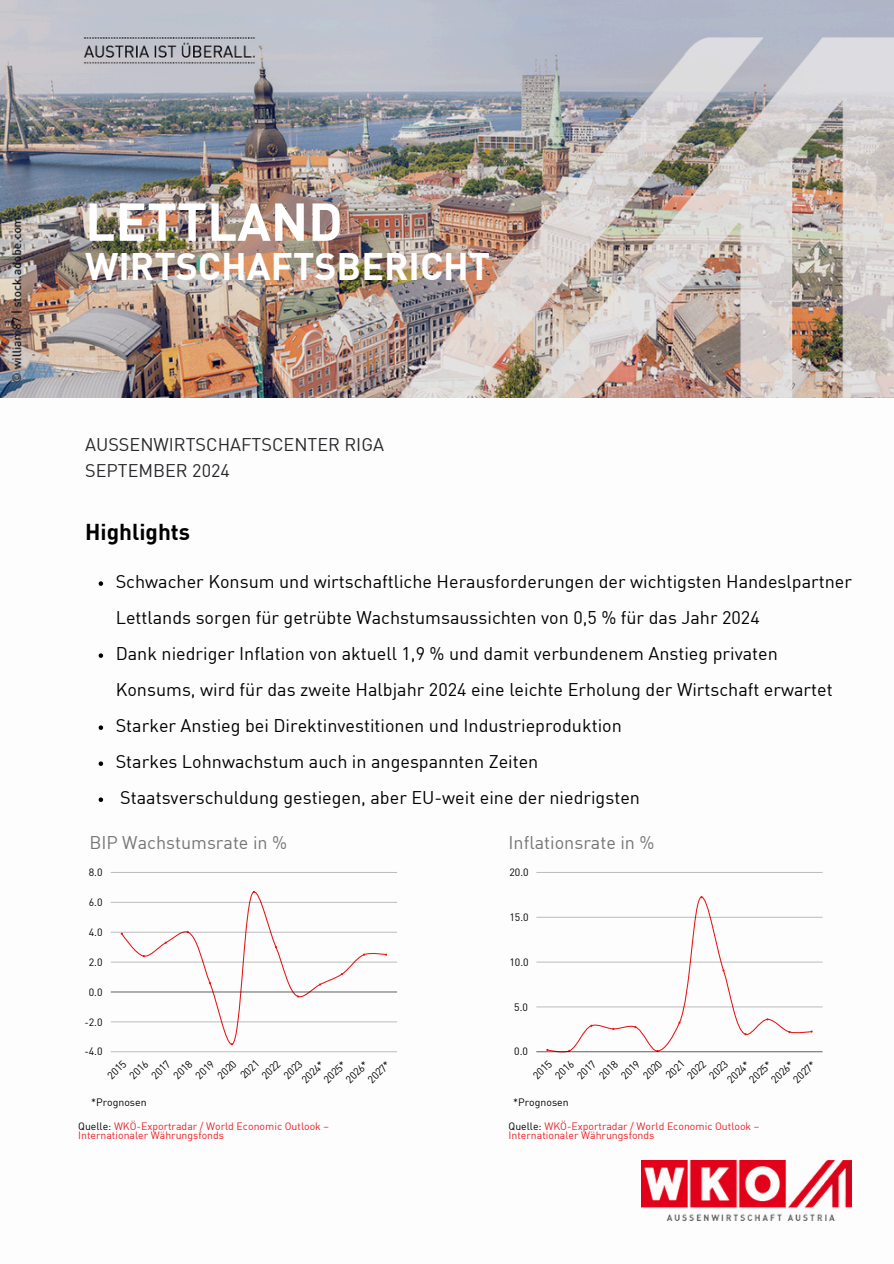
<style>
.page{position:relative;width:894px;height:1264px;background:#fff}
.page>*{position:absolute;margin:0;border:0;box-sizing:border-box;transform-origin:0 0}
.t1{font:700 52.5px "DIN Offc Pro";color:#fff}
.t2{font:700 37.5px "DIN Offc Pro";color:#fff}
.t3{font:700 22.5px "DIN Offc Pro";color:#000}
.t4{font:18px/36px "DIN Offc Pro";color:#000}
.t5{font:18px/25.8px "DIN Offc Pro";color:#28262a}
.t6{font:18px "DIN Offc Pro";color:#747577}
.t7{font:10.5px "DIN Offc Pro";color:#000}
.t8{font:10.5px/9.6px "DIN Offc Pro";color:#e92127}
.s1{color:#000}
</style>
<div class="page">
<img style="left:641px;top:1160px;width:210px;height:60px">
<svg style="left:121px;top:890px;width:266px;height:155px"></svg>
<hr style="left:111px;top:1051px;width:286px;height:1px;background:#ccc">
<hr style="left:111px;top:1021px;width:286px;height:1px;background:#d3d3d3">
<hr style="left:111px;top:991px;width:286px;height:1px;background:#ababab">
<hr style="left:111px;top:961px;width:286px;height:1px;background:#e3e3e3">
<hr style="left:111px;top:931px;width:286px;height:1px;background:#ebebeb">
<hr style="left:111px;top:901px;width:286px;height:1px;background:#f2f2f2">
<hr style="left:111px;top:872px;width:286px;height:1px;background:#bdbdbd">
<svg style="left:546px;top:896px;width:266px;height:157px"></svg>
<hr style="left:536px;top:1051px;width:286px;height:1px;background:#000;opacity:.6">
<hr style="left:536px;top:1006px;width:286px;height:1px;background:#d7d7d7">
<hr style="left:536px;top:961px;width:286px;height:1px;background:#e3e3e3">
<hr style="left:536px;top:916px;width:286px;height:1px;background:#eee">
<hr style="left:536px;top:872px;width:286px;height:1px;background:#bdbdbd">
<img style="left:0;top:0;width:893px;height:397px">
<svg style="left:99px;top:581px;width:4px;height:5px"></svg>
<svg style="left:99px;top:653px;width:4px;height:5px"></svg>
<svg style="left:99px;top:725px;width:4px;height:5px"></svg>
<svg style="left:99px;top:761px;width:4px;height:5px"></svg>
<svg style="left:99px;top:797px;width:4px;height:5px"></svg>
<p class="t1" style="left:85px;top:201px;width:259px">LETTLAND</p>
<p class="t2" style="left:85px;top:251px;width:406px">WIRTSCHAFTSBERICHT</p>
<p class="t5" style="left:85px;top:433px;width:300px">AUSSENWIRTSCHAFTSCENTER RIGA<br>SEPTEMBER 2024</p>
<p class="t3" style="left:85px;top:523px;width:106px">Highlights</p>
<h3 class="t4" style="left:116px;top:565px;width:737px">Schwacher Konsum und wirtschaftliche Herausforderungen der wichtigsten Handeslpartner<br>Lettlands sorgen für getrübte Wachstumsaussichten von 0,5 % für das Jahr 2024</h3>
<h2 class="t4" style="left:116px;top:637px;width:718px">Dank niedriger Inflation von aktuell 1,9 % und damit verbundenem Anstieg privaten<br>Konsums, wird für das zweite Halbjahr 2024 eine leichte Erholung der Wirtschaft erwartet</h2>
<p class="t4" style="left:116px;top:709px;width:507px">Starker Anstieg bei Direktinvestitionen und Industrieproduktion</p>
<p class="t4" style="left:116px;top:745px;width:424px">Starkes Lohnwachstum auch in angespannten Zeiten</p>
<p class="t4" style="left:120px;top:781px;width:521px">Staatsverschuldung gestiegen, aber EU-weit eine der niedrigsten</p>
<h4 class="t6" style="left:89px;top:835px;width:199px">BIP Wachstumsrate in %</h4>
<p class="t7" style="left:89px;top:868px;width:15px">8.0</p>
<p class="t7" style="left:89px;top:898px;width:15px">6.0</p>
<p class="t7" style="left:89px;top:927px;width:15px">4.0</p>
<p class="t7" style="left:89px;top:957px;width:15px">2.0</p>
<p class="t7" style="left:89px;top:987px;width:15px">0.0</p>
<p class="t7" style="left:84px;top:1017px;width:20px">-2.0</p>
<p class="t7" style="left:84px;top:1047px;width:20px">-4.0</p>
<p class="t7" style="left:106px;top:1074px;width:23px;rotate:-45deg">2015</p>
<p class="t7" style="left:128px;top:1074px;width:23px;rotate:-45deg">2016</p>
<p class="t7" style="left:150px;top:1074px;width:23px;rotate:-45deg">2017</p>
<p class="t7" style="left:172px;top:1074px;width:23px;rotate:-45deg">2018</p>
<p class="t7" style="left:194px;top:1074px;width:23px;rotate:-45deg">2019</p>
<p class="t7" style="left:216px;top:1074px;width:23px;rotate:-45deg">2020</p>
<p class="t7" style="left:239px;top:1073px;width:23px;rotate:-45deg">2021</p>
<p class="t7" style="left:260px;top:1074px;width:23px;rotate:-45deg">2022</p>
<p class="t7" style="left:282px;top:1074px;width:23px;rotate:-45deg">2023</p>
<p class="t7" style="left:300px;top:1078px;width:28px;rotate:-45deg">2024*</p>
<p class="t7" style="left:322px;top:1078px;width:28px;rotate:-45deg">2025*</p>
<p class="t7" style="left:344px;top:1078px;width:28px;rotate:-45deg">2026*</p>
<p class="t7" style="left:366px;top:1078px;width:28px;rotate:-45deg">2027*</p>
<p class="t6" style="left:508px;top:835px;width:147px">Inflationsrate in %</p>
<p class="t7" style="left:509px;top:868px;width:21px">20.0</p>
<p class="t7" style="left:509px;top:912px;width:21px">15.0</p>
<p class="t7" style="left:509px;top:957px;width:21px">10.0</p>
<p class="t7" style="left:514px;top:1002px;width:15px">5.0</p>
<p class="t7" style="left:514px;top:1047px;width:15px">0.0</p>
<p class="t7" style="left:531px;top:1074px;width:23px;rotate:-45deg">2015</p>
<p class="t7" style="left:553px;top:1074px;width:23px;rotate:-45deg">2016</p>
<p class="t7" style="left:575px;top:1074px;width:23px;rotate:-45deg">2017</p>
<p class="t7" style="left:597px;top:1074px;width:23px;rotate:-45deg">2018</p>
<p class="t7" style="left:619px;top:1074px;width:23px;rotate:-45deg">2019</p>
<p class="t7" style="left:641px;top:1074px;width:23px;rotate:-45deg">2020</p>
<p class="t7" style="left:664px;top:1073px;width:23px;rotate:-45deg">2021</p>
<p class="t7" style="left:685px;top:1074px;width:23px;rotate:-45deg">2022</p>
<p class="t7" style="left:707px;top:1074px;width:23px;rotate:-45deg">2023</p>
<p class="t7" style="left:725px;top:1078px;width:28px;rotate:-45deg">2024*</p>
<p class="t7" style="left:747px;top:1078px;width:28px;rotate:-45deg">2025*</p>
<p class="t7" style="left:769px;top:1078px;width:28px;rotate:-45deg">2026*</p>
<p class="t7" style="left:791px;top:1078px;width:28px;rotate:-45deg">2027*</p>
<p class="t7" style="left:91px;top:1097px;width:57px">*Prognosen</p>
<p class="t7" style="left:513px;top:1097px;width:57px">*Prognosen</p>
<p class="t8" style="left:78px;top:1121px;width:252px"><span class="s1">Quelle:</span> WKÖ-Exportradar / World Economic Outlook –<br>Internationaler Währungsfonds</p>
<h4 class="t8" style="left:508px;top:1121px;width:252px"><span class="s1">Quelle:</span> WKÖ-Exportradar / World Economic Outlook –<br>Internationaler Währungsfonds</h4>
</div>
